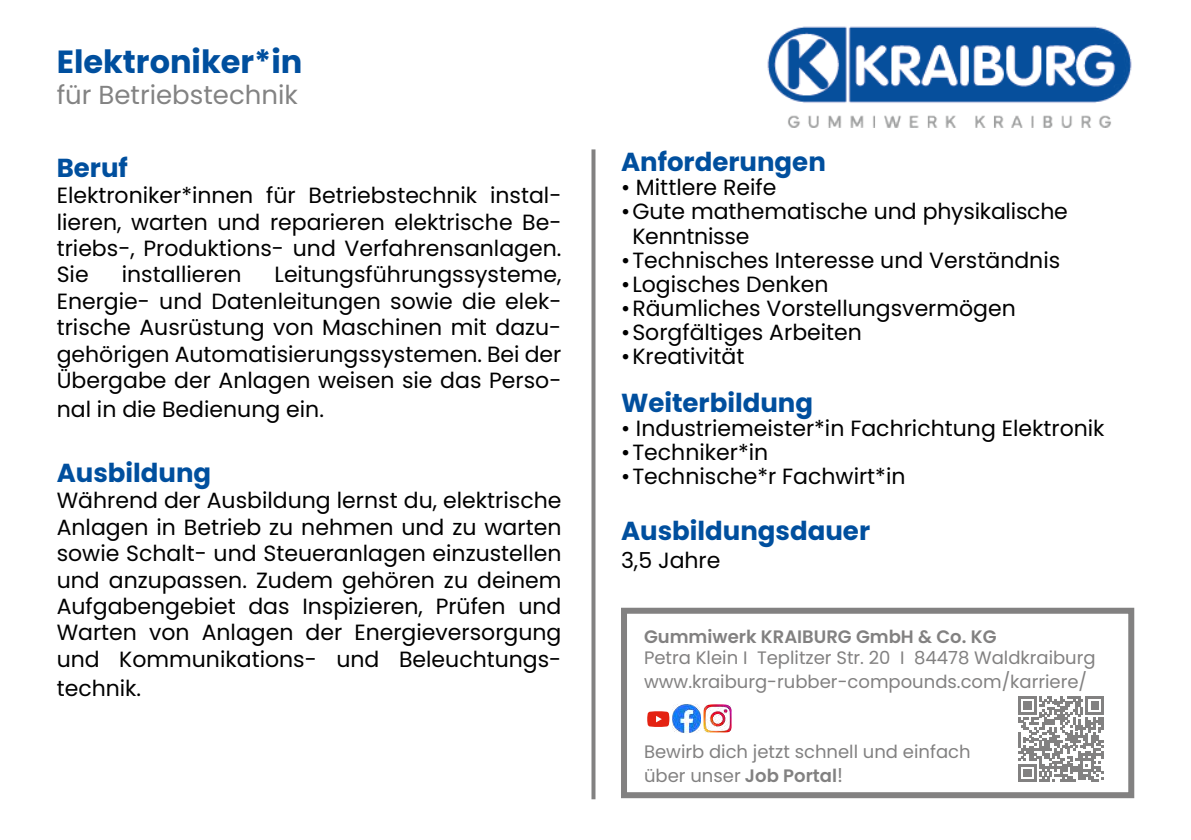
<style>
.page{position:relative;width:1191px;height:840px;background:#fff}
.page>*{position:absolute;margin:0;border:0;box-sizing:border-box;transform-origin:0 0}
.t1{font:700 32px "Poppins";color:#004f9e}
.t2{font:700 26px "Poppins";color:#004f9e}
.t3{font:26px "Poppins";color:#838383}
.t4{font:22px/26.4px "Poppins";color:#000;text-align:justify}
.t5{font:18px/24px "Poppins";color:#828181}
.t6{font:600 18px "Poppins";color:#828181}
.s1{font-weight:600}
.s2{font-size:20px}
</style>
<div class="page">
<img style="left:767px;top:26px;width:365px;height:101px">
<svg style="left:591px;top:149px;width:4px;height:649px;background:#919090"></svg>
<div style="left:621px;top:607px;width:513px;height:190px;border:6px solid #828181"></div>
<svg style="left:1018px;top:696px;width:85px;height:85px"></svg>
<svg style="left:647px;top:711px;width:22px;height:15px"></svg>
<img style="left:672px;top:704px;width:29px;height:28px">
<div style="left:703px;top:703px;width:28px;height:32px;background:linear-gradient(to right,#fff,#fff);border-radius:4px"></div>
<img style="left:703px;top:704px;width:28px;height:28px">
<h1 class="t1" style="left:57px;top:43px;width:247px">Elektroniker*in</h1>
<p class="t3" style="left:57px;top:80px;width:243px">für Betriebstechnik</p>
<p class="t2" style="left:57px;top:152px;width:73px">Beruf</p>
<p class="t4" style="left:57px;top:182px;width:506px">Elektroniker*innen für Betriebstechnik instal&shy;lieren, warten und reparieren elektrische Be&shy;triebs-, Produktions- und Verfahrensanlagen.<br>Sie</p>
<p class="t4" style="left:57px;top:261px;width:506px;text-indent:218px">Leitungsführungssysteme, Energie- und Datenleitungen sowie die elek&shy;trische Ausrüstung von Maschinen mit dazu&shy;gehörigen Automatisierungssystemen. Bei der Übergabe der Anlagen weisen sie das Perso-</p>
<p class="t4" style="left:57px;top:396px;width:269px">nal in die Bedienung ein.</p>
<p class="t2" style="left:57px;top:457px;width:156px">Ausbildung</p>
<p class="t4" style="left:57px;top:487px;width:506px">Während der Ausbildung lernst du, elektrische Anlagen in Betrieb zu nehmen und zu warten sowie Schalt- und Steueranlagen einzustellen und anzupassen. Zudem gehören zu deinem Aufgabengebiet das Inspizieren, Prüfen und Warten von Anlagen der Energieversorgung und Kommunikations- und Beleuchtungs-</p>
<p class="t4" style="left:57px;top:674px;width:86px">technik.</p>
<p class="t4" style="left:122px;top:261px;width:121px">installieren</p>
<p class="t2" style="left:621px;top:147px;width:206px">Anforderungen</p>
<p class="t4" style="left:621px;top:174px;width:157px">• Mittlere Reife</p>
<p class="t4" style="left:632px;top:200px;width:437px;line-height:24px;text-indent:-11px">•Gute mathematische und physikalische<br>Kenntnisse</p>
<p class="t4" style="left:621px;top:246px;width:441px">•Technisches Interesse und Verständnis</p>
<p class="t4" style="left:621px;top:270px;width:209px">•Logisches Denken</p>
<p class="t4" style="left:621px;top:294px;width:396px">•Räumliches Vorstellungsvermögen</p>
<p class="t4" style="left:621px;top:318px;width:242px">•Sorgfältiges Arbeiten</p>
<p class="t4" style="left:621px;top:342px;width:125px">•Kreativität</p>
<p class="t2" style="left:621px;top:387px;width:194px">Weiterbildung</p>
<p class="t4" style="left:621px;top:414px;width:485px">• Industriemeister*in Fachrichtung Elektronik</p>
<p class="t4" style="left:621px;top:438px;width:149px">•Techniker*in</p>
<p class="t4" style="left:621px;top:462px;width:286px">•Technische*r Fachwirt*in</p>
<p class="t2" style="left:621px;top:515px;width:251px">Ausbildungsdauer</p>
<p class="t4" style="left:621px;top:546px;width:101px">3,5 Jahre</p>
<p class="t6" style="left:644px;top:625px;width:354px">Gummiwerk KRAIBURG GmbH &amp; Co. KG</p>
<p class="t5" style="left:644px;top:645px;width:453px">Petra Klein I Teplitzer Str. 20 I 84478 Waldkraiburg www.kraiburg-rubber-compounds.com/karriere/</p>
<p class="t5" style="left:644px;top:739px;width:328px">Bewirb dich jetzt schnell und einfach über unser <span class="s1">Job Portal</span><span class="s2">!</span></p>
</div>
